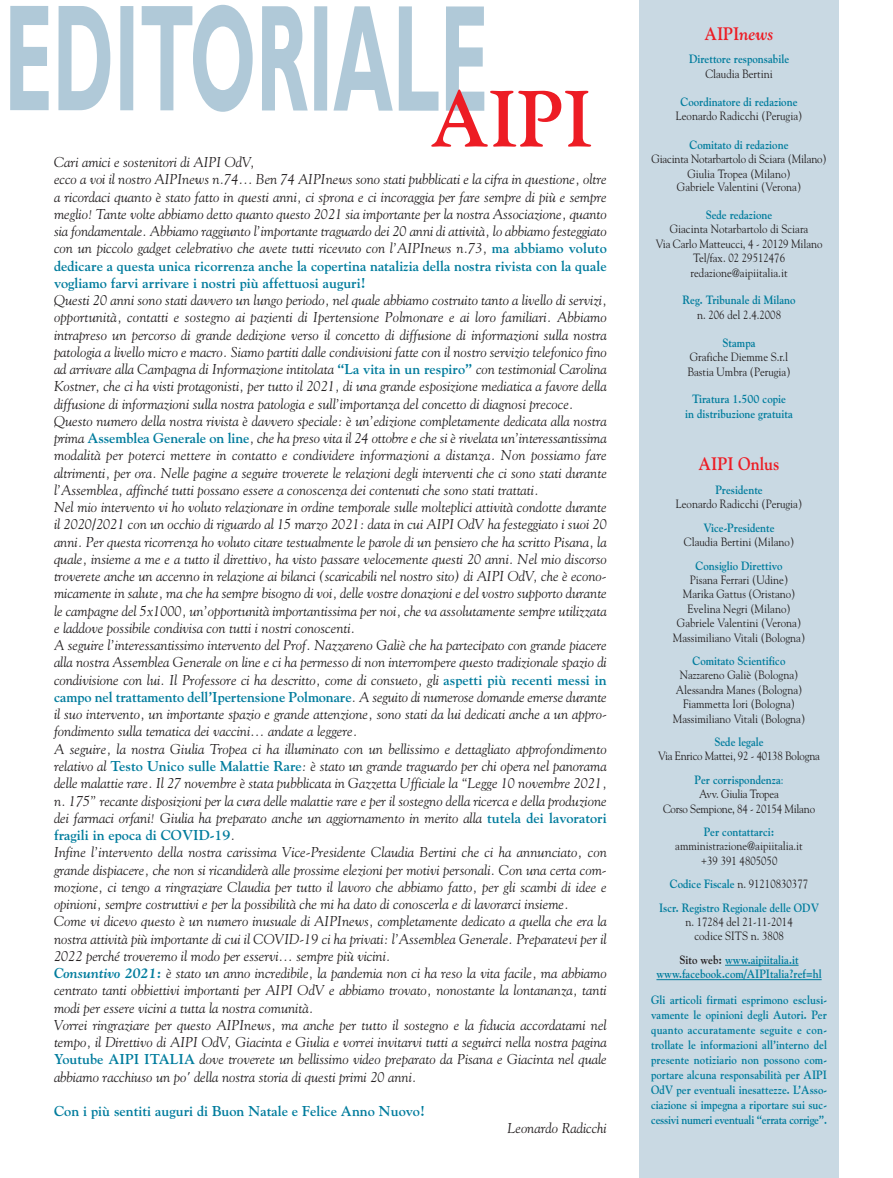
<style>
.page{position:relative;width:893px;height:1178px;background:#fff}
.page>*{position:absolute;margin:0;border:0;box-sizing:border-box;transform-origin:0 0}
.t1{font:700 152.85px "Gill Sans";letter-spacing:-.005em;color:#b0c9d8;scale:.5 1}
.t2{font:700 18px "Goudy";color:#ed1c24;scale:.9 1}
.t3{font:italic 14.25px/17.2px "Goudy";color:#231f20}
.t4{font:700 14.25px "Goudy";color:#007c9d}
.t5{font:700 12px/15px "Goudy";color:#007c9d;text-align:center;scale:.9 1}
.t6{font:12px/14.4px "Goudy";color:#231f20;text-align:center;scale:.9 1}
.t7{font:12px/23.4px "Goudy";letter-spacing:-.02em;color:#231f20;text-align:center;scale:.9 1}
.s1{font-weight:700;font-style:normal;color:#007c9d}
.s2{font-weight:700;color:#007c9d}
.s3{font-style:italic}
.s4{color:#007c9d}
.s5{font-weight:400;color:#231f20}
.s6{color:#231f20}
</style>
<div class="page">
<div style="left:639px;top:0;width:200px;height:1178px;background:#c9d9e3"></div>
<hr style="left:725px;top:965px;width:74px;height:1px;background:#007c9d">
<hr style="left:656px;top:979px;width:166px;height:1px;background:#007c9d">
<h1 class="t1" style="left:4px;top:6px;width:1178px">EDITORIALE<sub>AIPI</sub></h1>
<p class="t3" style="left:54px;top:155px;width:554px">Cari amici e sostenitori di AIPI OdV,<br>ecco a voi il nostro AIPInews n.74… Ben 74 AIPInews sono stati pubblicati e la cifra in questione, oltre a ricordaci quanto è stato fatto in questi anni, ci sprona e ci incoraggia per fare sempre di più e sempre meglio! Tante volte abbiamo detto quanto questo 2021 sia importante per la nostra Associazione, quanto sia fondamentale. Abbiamo raggiunto l’importante traguardo dei 20 anni di attività, lo abbiamo festeggiato con un piccolo gadget celebrativo che avete tutti ricevuto con l’AIPInews n.73, <span class="s1">ma abbiamo voluto dedicare a questa unica ricorrenza anche la copertina natalizia della nostra rivista con la quale vogliamo farvi arrivare i nostri più affettuosi auguri!</span></p>
<p class="t3" style="left:54px;top:293px;width:554px">Questi 20 anni sono stati davvero un lungo periodo, nel quale abbiamo costruito tanto a livello di servizi, opportunità, contatti e sostegno ai pazienti di Ipertensione Polmonare e ai loro familiari. Abbiamo intrapreso un percorso di grande dedizione verso il concetto di diffusione di informazioni sulla nostra patologia a livello micro e macro. Siamo partiti dalle condivisioni fatte con il nostro servizio telefonico fino ad arrivare alla Campagna di Informazione intitolata <span class="s1">“La vita in un respiro”</span> con testimonial Carolina Kostner, che ci ha visti protagonisti, per tutto il 2021, di una grande esposizione mediatica a favore della diffusione di informazioni sulla nostra patologia e sull’importanza del concetto di diagnosi precoce.<br>Questo numero della nostra rivista è davvero speciale: è un’edizione completamente dedicata alla nostra prima <span class="s1">Assemblea Generale on line</span>, che ha preso vita il 24 ottobre e che si è rivelata un’interessantissima modalità per poterci mettere in contatto e condividere informazioni a distanza. Non possiamo fare altrimenti, per ora. Nelle pagine a seguire troverete le relazioni degli interventi che ci sono stati durante l’Assemblea, affinché tutti possano essere a conoscenza dei contenuti che sono stati trattati.<br>Nel mio intervento vi ho voluto relazionare in ordine temporale sulle molteplici attività condotte durante il 2020/2021 con un occhio di riguardo al 15 marzo 2021: data in cui AIPI OdV ha festeggiato i suoi 20 anni. Per questa ricorrenza ho voluto citare testualmente le parole di un pensiero che ha scritto Pisana, la quale, insieme a me e a tutto il direttivo, ha visto passare velocemente questi 20 anni. Nel mio discorso troverete anche un accenno in relazione ai bilanci (scaricabili nel nostro sito) di AIPI OdV, che è econo&shy;micamente in salute, ma che ha sempre bisogno di voi, delle vostre donazioni e del vostro supporto durante le campagne del 5x1000, un’opportunità importantissima per noi, che va assolutamente sempre utilizzata e laddove possibile condivisa con tutti i nostri conoscenti.<br>A seguire l’interessantissimo intervento del Prof. Nazzareno Galiè che ha partecipato con grande piacere alla nostra Assemblea Generale on line e ci ha permesso di non interrompere questo tradizionale spazio di condivisione con lui. Il Professore ci ha descritto, come di consueto, gli <span class="s1">aspetti più recenti messi in campo nel trattamento dell’Ipertensione Polmonare</span>. A seguito di numerose domande emerse durante il suo intervento, un importante spazio e grande attenzione, sono stati da lui dedicati anche a un appro&shy;fondimento sulla tematica dei vaccini… andate a leggere.<br>A seguire, la nostra Giulia Tropea ci ha illuminato con un bellissimo e dettagliato approfondimento relativo al <span class="s1">Testo Unico sulle Malattie Rare</span>: è stato un grande traguardo per chi opera nel panorama delle malattie rare. Il 27 novembre è stata pubblicata in Gazzetta Ufficiale la “Legge 10 novembre 2021, n. 175” recante disposizioni per la cura delle malattie rare e per il sostegno della ricerca e della produzione dei farmaci orfani! Giulia ha preparato anche un aggiornamento in merito alla <span class="s1">tutela dei lavoratori fragili in epoca di COVID-19</span>.<br>Infine l’intervento della nostra carissima Vice-Presidente Claudia Bertini che ci ha annunciato, con grande dispiacere, che non si ricandiderà alle prossime elezioni per motivi personali. Con una certa com&shy;mozione, ci tengo a ringraziare Claudia per tutto il lavoro che abbiamo fatto, per gli scambi di idee e opinioni, sempre costruttivi e per la possibilità che mi ha dato di conoscerla e di lavorarci insieme.<br>Come vi dicevo questo è un numero inusuale di AIPInews, completamente dedicato a quella che era la nostra attività più importante di cui il COVID-19 ci ha privati: l’Assemblea Generale. Preparatevi per il 2022 perché troveremo il modo per esservi… sempre più vicini.<br><span class="s2">Consuntivo 2021:</span> è stato un anno incredibile, la pandemia non ci ha reso la vita facile, ma abbiamo centrato tanti obbiettivi importanti per AIPI OdV e abbiamo trovato, nonostante la lontananza, tanti modi per essere vicini a tutta la nostra comunità.<br>Vorrei ringraziare per questo AIPInews, ma anche per tutto il sostegno e la fiducia accordatami nel tempo, il Direttivo di AIPI OdV, Giacinta e Giulia e vorrei invitarvi tutti a seguirci nella nostra pagina <span class="s1">Youtube AIPI ITALIA</span> dove troverete un bellissimo video preparato da Pisana e Giacinta nel quale abbiamo racchiuso un po' della nostra storia di questi primi 20 anni.</p>
<p class="t4" style="left:54px;top:1105px;width:372px">Con i più sentiti auguri di Buon Natale e Felice Anno Nuovo!</p>
<p class="t3" style="left:507px;top:1121px;width:101px">Leonardo Radicchi</p>
<p class="t2" style="left:704px;top:26px;width:78px">AIPI<span class="s3">news</span></p>
<p class="t5" style="left:689px;top:52px;width:113px">Direttore responsabile</p>
<p class="t6" style="left:705px;top:67px;width:76px">Claudia Bertini</p>
<p class="t5" style="left:681px;top:95px;width:131px">Coordinatore di redazione</p>
<p class="t6" style="left:676px;top:109px;width:142px">Leonardo Radicchi (Perugia)</p>
<p class="t5" style="left:690px;top:138px;width:111px">Comitato di redazione</p>
<p class="t6" style="left:651px;top:153px;width:196px;line-height:14px">Giacinta Notarbartolo di Sciara (Milano)<br>Giulia Tropea (Milano)<br>Gabriele Valentini (Verona)</p>
<p class="t5" style="left:706px;top:208px;width:75px">Sede redazione</p>
<p class="t6" style="left:656px;top:223px;width:187px">Giacinta Notarbartolo di Sciara<br>Via Carlo Matteucci, 4 - 20129 Milano<br>Tel/fax. 02 29512476 redazione@aipiitalia.it</p>
<p class="t5" style="left:682px;top:294px;width:127px">Reg. Tribunale di Milano</p>
<p class="t6" style="left:697px;top:308px;width:95px">n. 206 del 2.4.2008</p>
<p class="t5" style="left:723px;top:336px;width:38px">Stampa</p>
<p class="t6" style="left:687px;top:351px;width:116px;text-align:left">Grafiche Diemme S.r.l<br>Bastia Umbra (Perugia)</p>
<p class="t5" style="left:685px;top:393px;width:121px;line-height:14.4px">Tiratura 1.500 copie<br>in distribuzione gratuita</p>
<p class="t2" style="left:699px;top:457px;width:91px">AIPI Onlus</p>
<p class="t5" style="left:715px;top:483px;width:54px">Presidente</p>
<p class="t6" style="left:676px;top:498px;width:142px">Leonardo Radicchi (Perugia)</p>
<p class="t5" style="left:703px;top:521px;width:80px">Vice-Presidente</p>
<p class="t6" style="left:684px;top:536px;width:124px">Claudia Bertini (Milano)</p>
<p class="t5" style="left:696px;top:559px;width:98px">Consiglio Direttivo</p>
<p class="t6" style="left:673px;top:573px;width:149px">Pisana Ferrari (Udine)<br>Marika Gattus (Oristano)<br>Evelina Negri (Milano)<br>Gabriele Valentini (Verona)<br>Massimiliano Vitali (Bologna)</p>
<p class="t5" style="left:693px;top:654px;width:105px">Comitato Scientifico</p>
<p class="t6" style="left:673px;top:669px;width:149px">Nazzareno Galiè (Bologna)<br>Alessandra Manes (Bologna)<br>Fiammetta Iori (Bologna)<br>Massimiliano Vitali (Bologna)</p>
<p class="t5" style="left:714px;top:735px;width:56px">Sede legale</p>
<p class="t7" style="left:658px;top:745px;width:181px">Via Enrico Mattei, 92 - 40138 Bologna<br><span class="s2">Per corrispondenza</span><span class="s4">:</span></p>
<p class="t7" style="left:663px;top:788px;width:170px;line-height:14.4px">Avv. Giulia Tropea<br>Corso Sempione, 84 - 20154 Milano</p>
<p class="t5" style="left:704px;top:825px;width:80px">Per contattarci:</p>
<p class="t6" style="left:675px;top:840px;width:143px">amministrazione@aipiitalia.it +39 391 4805050</p>
<p class="t5" style="left:659px;top:873px;width:179px;line-height:23.4px">Codice Fiscale <span class="s5">n. 91210830377<br></span>Iscr. Registro Regionale delle ODV</p>
<p class="t6" style="left:685px;top:915px;width:121px">n. 17284 del 21-11-2014 codice SITS n. 3808</p>
<p class="t5" style="left:656px;top:953px;width:185px;line-height:14.4px"><span class="s6">Sito web:</span> www.aipiitalia.it www.facebook.com/AIPItalia?ref=hl</p>
<p class="t5" style="left:651px;top:993px;width:197px;text-align:justify">Gli articoli firmati esprimono esclusi&shy;vamente le opinioni degli Autori. Per quanto accuratamente seguite e con&shy;trollate le informazioni all’interno del presente notiziario non possono com&shy;portare alcuna responsabilità per AIPI OdV per eventuali inesattezze. L’Asso&shy;ciazione si impegna a riportare sui suc&shy;cessivi numeri eventuali “errata corrige”.</p>
</div>
